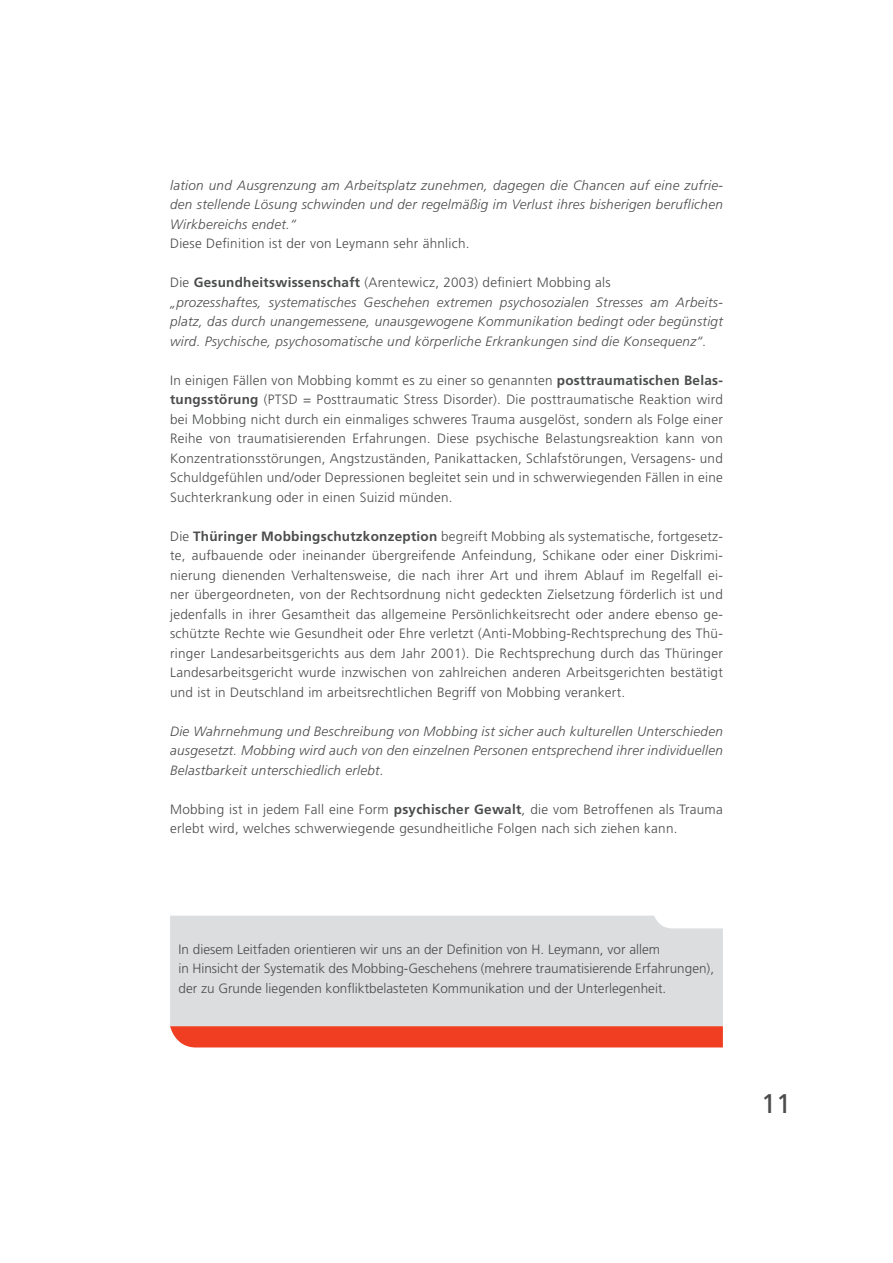
<style>
.page{position:relative;width:893px;height:1263px;background:#fff}
.page>*{position:absolute;margin:0;border:0;box-sizing:border-box;transform-origin:0 0}
.t1{font:27px "Frutiger LT Pro";color:#4b4c4d}
.ü1{font:300 13.5px/19.5px "Frutiger LT Pro";letter-spacing:.02em;color:#4b4c4d;text-align:justify}
.ü1-2{font:italic 300 13.5px/19.5px "Frutiger LT Pro";letter-spacing:.02em;color:#4b4c4d;text-align:justify}
.ü1-3{font:300 13.5px/19.5px "Frutiger LT Pro";color:#4b4c4d}
.s1{font-weight:700}
</style>
<div class="page">
<div style="left:170px;top:916px;width:553px;height:110px;background:#dcdddf"></div>
<div style="left:170px;top:1026px;width:553px;height:21px;background:#ef3e22"></div>
<p class="ü1-2" style="left:170px;top:175px;width:554px">lation und Ausgrenzung am Arbeitsplatz zunehmen, dagegen die Chancen auf eine zufrie&shy;den stellende Lösung schwinden und der regelmäßig im Verlust ihres bisherigen beruflichen Wirkbereichs endet.“</p>
<p class="ü1" style="left:170px;top:234px;width:301px">Diese Definition ist der von Leymann sehr ähnlich.</p>
<p class="ü1" style="left:170px;top:273px;width:442px">Die <span class="s1">Gesundheitswissenschaft</span> (Arentewicz, 2003) definiert Mobbing als</p>
<p class="ü1-2" style="left:170px;top:292px;width:554px">„prozesshaftes, systematisches Geschehen extremen psychosozialen Stresses am Arbeits&shy;platz, das durch unangemessene, unausgewogene Kommunikation bedingt oder begünstigt wird. Psychische, psychosomatische und körperliche Erkrankungen sind die Konsequenz“.</p>
<p class="ü1" style="left:170px;top:370px;width:554px">In einigen Fällen von Mobbing kommt es zu einer so genannten <span class="s1">posttraumatischen Belas&shy;tungsstörung</span> (PTSD = Posttraumatic Stress Disorder). Die posttraumatische Reaktion wird bei Mobbing nicht durch ein einmaliges schweres Trauma ausgelöst, sondern als Folge einer Reihe von traumatisierenden Erfahrungen. Diese psychische Belastungsreaktion kann von Konzentrationsstörungen, Angstzuständen, Panikattacken, Schlafstörungen, Versagens- und Schuldgefühlen und/oder Depressionen begleitet sein und in schwerwiegenden Fällen in eine Suchterkrankung oder in einen Suizid münden.</p>
<p class="ü1" style="left:170px;top:526px;width:554px">Die <span class="s1">Thüringer Mobbingschutzkonzeption</span> begreift Mobbing als systematische, fortgesetz&shy;te, aufbauende oder ineinander übergreifende Anfeindung, Schikane oder einer Diskrimi&shy;nierung dienenden Verhaltensweise, die nach ihrer Art und ihrem Ablauf im Regelfall ei&shy;ner übergeordneten, von der Rechtsordnung nicht gedeckten Zielsetzung förderlich ist und jedenfalls in ihrer Gesamtheit das allgemeine Persönlichkeitsrecht oder andere ebenso ge&shy;schützte Rechte wie Gesundheit oder Ehre verletzt (Anti-Mobbing-Rechtsprechung des Thü&shy;ringer Landesarbeitsgerichts aus dem Jahr 2001). Die Rechtsprechung durch das Thüringer Landesarbeitsgericht wurde inzwischen von zahlreichen anderen Arbeitsgerichten bestätigt und ist in Deutschland im arbeitsrechtlichen Begriff von Mobbing verankert.</p>
<p class="ü1-2" style="left:170px;top:721px;width:554px">Die Wahrnehmung und Beschreibung von Mobbing ist sicher auch kulturellen Unterschieden ausgesetzt. Mobbing wird auch von den einzelnen Personen entsprechend ihrer individuellen Belastbarkeit unterschiedlich erlebt.</p>
<p class="ü1" style="left:170px;top:799px;width:554px">Mobbing ist in jedem Fall eine Form <span class="s1">psychischer Gewalt</span>, die vom Betroffenen als Trauma erlebt wird, welches schwerwiegende gesundheitliche Folgen nach sich ziehen kann.</p>
<p class="ü1-3" style="left:179px;top:939px;width:537px">In diesem Leitfaden orientieren wir uns an der Definition von H. Leymann, vor allem<br>in Hinsicht der Systematik des Mobbing-Geschehens (mehrere traumatisierende Erfahrungen), der zu Grunde liegenden konfliktbelasteten Kommunikation und der Unterlegenheit.</p>
<h1 class="t1" style="left:761px;top:1088px;width:32px">11</h1>
</div>
